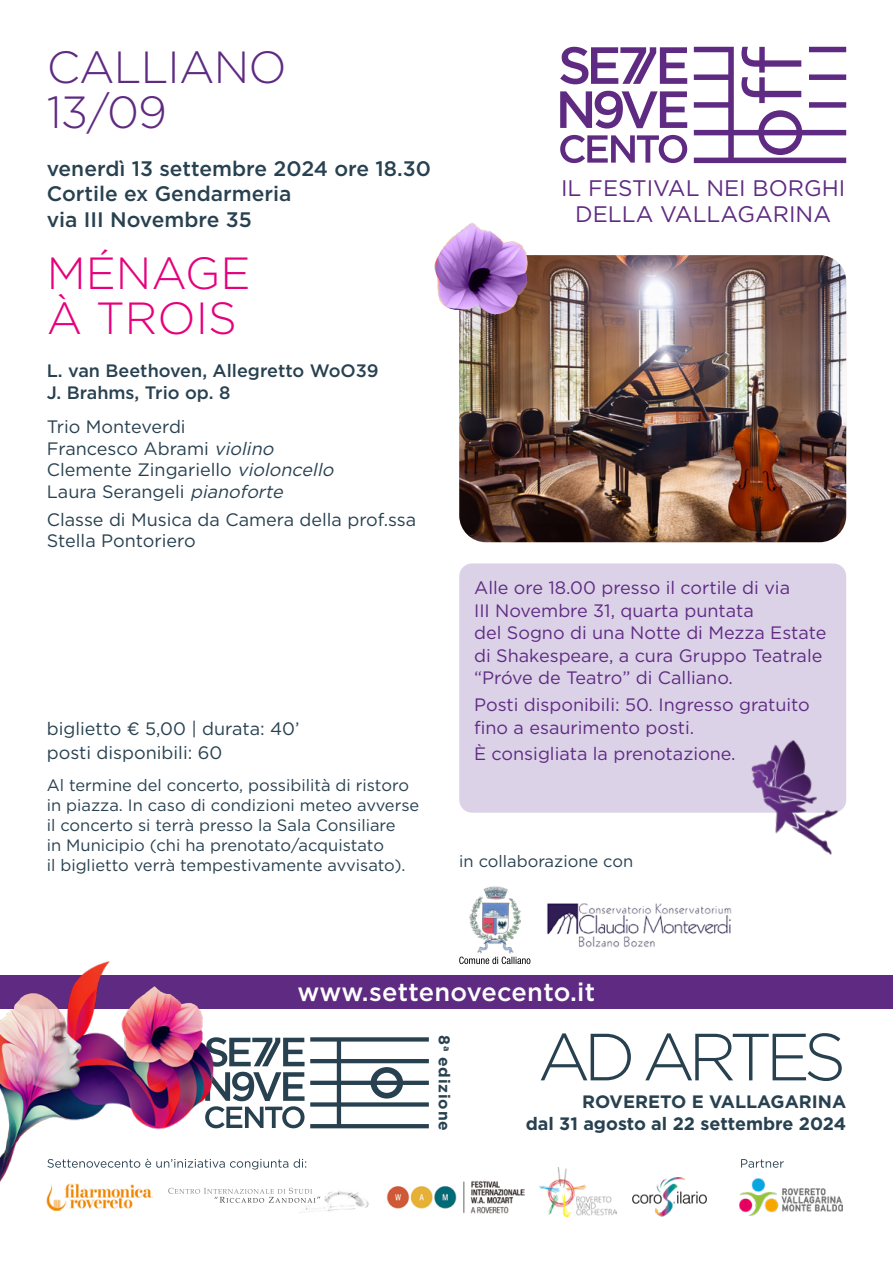
<style>
.page{position:relative;width:893px;height:1263px;background:#fff}
.page>*{position:absolute;margin:0;border:0;box-sizing:border-box;transform-origin:0 0}
.t1{font:300 66.6px "Gotham";letter-spacing:-.1em;color:#284150}
.t2{font:300 45px/45px "Gotham";letter-spacing:-.02em;color:#5f2b82}
.t3{font:300 45px/45px "Gotham";color:#e6007d}
.t4{font:500 25.5px "Gotham";letter-spacing:.01em;color:#fff}
.t5{font:22.5px/26.2px "Gotham";color:#5f2b82;text-align:center}
.t6{font:500 21px/25.2px "Gotham";color:#284150}
.t7{font:18px/22.5px "Gotham";color:#5f2b82}
.t8{font:18px/21.6px "Gotham";color:#284150}
.t9{font:700 18px/22px "Gotham";color:#284150;text-align:right}
.t10{font:500 18px/21.6px "Gotham";color:#284150}
.t11{font:16.5px/19.8px "Gotham";color:#284150}
.t12{font:700 15.75px "Gotham";letter-spacing:.05em;color:#284150}
.s1{font-style:italic}
</style>
<div class="page">
<div style="left:0;top:975px;width:893px;height:33px;background:#5f2b82"></div>
<svg style="left:224px;top:1159px;width:82px;height:10px"></svg>
<img style="left:47px;top:1191px;width:106px;height:19px">
<img style="left:387px;top:1180px;width:137px;height:33px">
<img style="left:299px;top:1191px;width:70px;height:22px">
<svg style="left:168px;top:1188px;width:152px;height:15px"></svg>
<img style="left:540px;top:1167px;width:77px;height:49px">
<img style="left:632px;top:1177px;width:75px;height:39px">
<img style="left:740px;top:1179px;width:102px;height:36px">
<svg style="left:741px;top:1159px;width:43px;height:9px"></svg>
<svg style="left:224px;top:1037px;width:205px;height:91px"></svg>
<img style="left:0;top:961px;width:224px;height:230px">
<svg style="left:560px;top:135px;width:127px;height:28px"></svg>
<svg style="left:560px;top:91px;width:127px;height:38px"></svg>
<svg style="left:560px;top:47px;width:127px;height:37px"></svg>
<svg style="left:694px;top:47px;width:152px;height:116px"></svg>
<img style="left:459px;top:255px;width:387px;height:287px">
<svg style="left:459px;top:316px;width:70px;height:2px"></svg>
<img style="left:434px;top:223px;width:95px;height:93px">
<div style="left:459px;top:563px;width:387px;height:250px;background:#dcd2e8;border-radius:13px"></div>
<img style="left:743px;top:740px;width:103px;height:115px">
<img style="left:547px;top:903px;width:185px;height:45px">
<svg style="left:459px;top:956px;width:71px;height:8px"></svg>
<img style="left:469px;top:887px;width:51px;height:66px">
<h2 class="t2" style="left:47px;top:43px;width:241px">CALLIANO<br>13/09</h2>
<p class="t6" style="left:47px;top:156px;width:386px">venerdì 13 settembre 2024 ore 18.30<br>Cortile ex Gendarmeria<br>via III Novembre 35</p>
<h2 class="t3" style="left:47px;top:250px;width:205px">MÉNAGE<br>À TROIS</h2>
<p class="t10" style="left:47px;top:360px;width:333px">L. van Beethoven, Allegretto WoO39<br>J. Brahms, Trio op. 8</p>
<p class="t8" style="left:47px;top:415px;width:293px">Trio Monteverdi<br>Francesco Abrami <span class="s1">violino<br></span>Clemente Zingariello <span class="s1">violoncello<br></span>Laura Serangeli <span class="s1">pianoforte</span></p>
<p class="t8" style="left:47px;top:508px;width:371px">Classe di Musica da Camera della prof.ssa<br>Stella Pontoriero</p>
<p class="t8" style="left:47px;top:716px;width:254px;line-height:24px">biglietto € 5,00 | durata: 40’ posti disponibili: 60</p>
<p class="t11" style="left:47px;top:775px;width:374px">Al termine del concerto, possibilità di ristoro in piazza. In caso di condizioni meteo avverse il concerto si terrà presso la Sala Consiliare<br>in Municipio (chi ha prenotato/acquistato<br>il biglietto verrà tempestivamente avvisato).</p>
<p class="t5" style="left:561px;top:174px;width:286px">IL FESTIVAL NEI BORGHI<br>DELLA VALLAGARINA</p>
<p class="t7" style="left:474px;top:576px;width:354px">Alle ore 18.00 presso il cortile di via<br>III Novembre 31, quarta puntata<br>del Sogno di una Notte di Mezza Estate di Shakespeare, a cura Gruppo Teatrale “Próve de Teatro” di Calliano.</p>
<p class="t7" style="left:474px;top:693px;width:337px">Posti disponibili: 50. Ingresso gratuito fino a esaurimento posti.</p>
<p class="t7" style="left:474px;top:742px;width:263px">È consigliata la prenotazione.</p>
<p class="t11" style="left:459px;top:850px;width:176px">in collaborazione con</p>
<h3 class="t4" style="left:298px;top:975px;width:299px">www.settenovecento.it</h3>
<p class="t12" style="left:455px;top:1035px;width:97px;rotate:90deg">8<sup>a</sup> edizione</p>
<h1 class="t1" style="left:538px;top:1015px;width:310px">AD ARTES</h1>
<p class="t9" style="left:526px;top:1090px;width:322px">ROVERETO E VALLAGARINA<br>dal 31 agosto al 22 settembre 2024</p>
</div>
